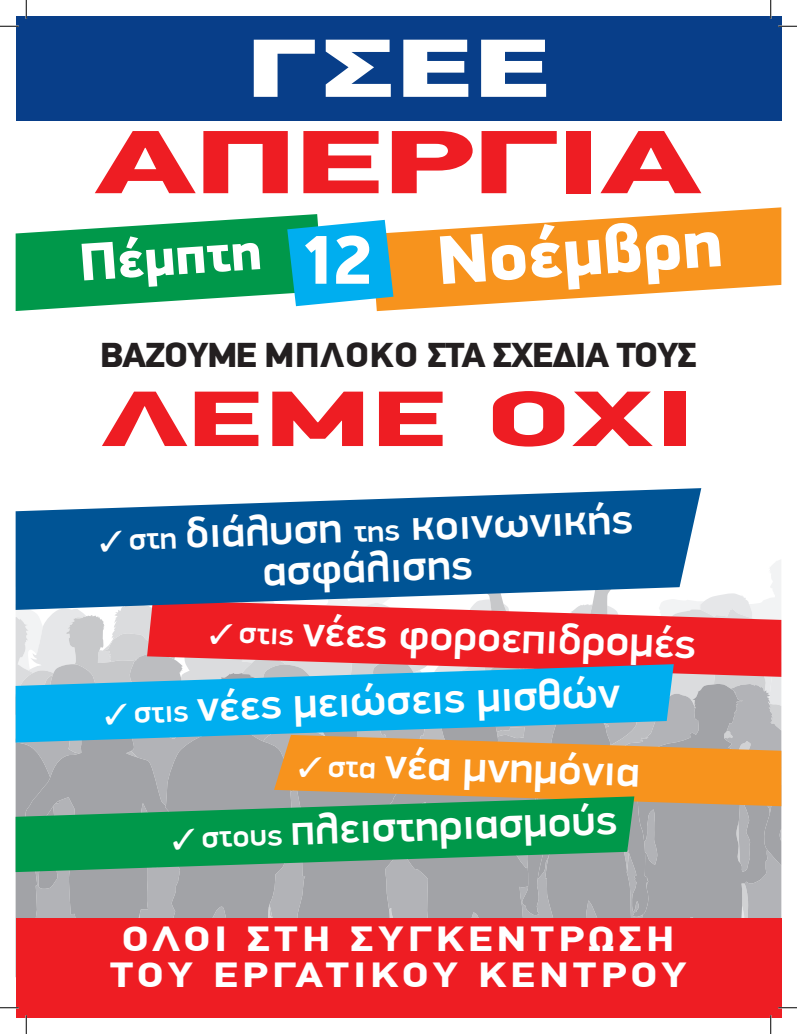
<style>
.page{position:relative;width:797px;height:1034px;background:#fff}
.page>*{position:absolute;margin:0;border:0;box-sizing:border-box;transform-origin:0 0}
.t1{font:900 90.25px "PF Din Display Pro";letter-spacing:-.02em;color:#ee1d23;scale:1.73 1}
.t2{font:900 79.88px "Arial";color:#fff;scale:1.35 1}
.t3{font:900 79px "PF Din Display Pro";color:#ee1d23;scale:1.67 1}
.t4{font:900 69.25px "PF Din Display Pro";color:#fff;scale:1.08 1}
.t5{font:900 53.25px "PF Din Display Pro";color:#fff;scale:1.08 1}
.t6{font:500 43.5px/40.2px "PF Din Display Pro";color:#fff;text-align:center;scale:1.08 1}
.t7{font:900 35.12px "PF Din Display Pro";letter-spacing:-.04em;color:#231f20;scale:1.06 1}
.t8{font:700 34.88px/35.9px "PF Din Text Pro";letter-spacing:.1em;color:#fff;text-align:center;scale:1.21 1}
.s1{font-size:31.25px}
</style>
<div class="page">
<svg style="left:292px;top:872px;width:93px;height:46px;fill:#a2a3a7"></svg>
<svg style="left:195px;top:743px;width:97px;height:175px;fill:#a2a3a7"></svg>
<svg style="left:16px;top:610px;width:179px;height:308px"></svg>
<svg style="left:24px;top:743px;width:152px;height:175px;fill:#a2a3a7"></svg>
<svg style="left:385px;top:872px;width:135px;height:46px;fill:#a2a3a7"></svg>
<svg style="left:648px;top:560px;width:133px;height:358px"></svg>
<svg style="left:520px;top:806px;width:128px;height:112px;fill:#a2a3a7"></svg>
<div style="left:16px;top:918px;width:765px;height:99px;background:#ee1d23"></div>
<svg style="left:147px;top:600px;width:634px;height:77px;fill:#ee1d23"></svg>
<svg style="left:274px;top:735px;width:507px;height:71px;fill:#f7931d"></svg>
<svg style="left:16px;top:664px;width:657px;height:79px;fill:#00aeef"></svg>
<svg style="left:16px;top:796px;width:618px;height:76px;fill:#00984a"></svg>
<svg style="left:16px;top:488px;width:685px;height:122px;fill:#005495"></svg>
<div style="left:16px;top:16px;width:765px;height:105px;background:#083e89"></div>
<svg style="left:393px;top:207px;width:388px;height:103px;fill:#f7931d"></svg>
<svg style="left:16px;top:214px;width:377px;height:97px"></svg>
<svg style="left:0;top:25px;width:19px;height:2px"></svg>
<svg style="left:778px;top:25px;width:19px;height:2px"></svg>
<svg style="left:0;top:1007px;width:19px;height:2px"></svg>
<svg style="left:778px;top:1007px;width:19px;height:2px"></svg>
<svg style="left:25px;top:0;width:2px;height:19px"></svg>
<svg style="left:25px;top:1015px;width:2px;height:19px"></svg>
<svg style="left:770px;top:0;width:1px;height:19px"></svg>
<svg style="left:770px;top:1015px;width:1px;height:19px"></svg>
<h2 class="t2" style="left:246px;top:10px;width:227px">ΓΣΕΕ</h2>
<h1 class="t1" style="left:94px;top:107px;width:353px">ΑΠΕΡΓΙΑ</h1>
<p class="t5" style="left:77px;top:230px;width:170px;rotate:-4deg">Πέμπτη</p>
<h3 class="t4" style="left:298px;top:218px;width:71px">12</h3>
<h3 class="t4" style="left:434px;top:219px;width:266px;rotate:-4deg">Νοέμβρη</h3>
<p class="t7" style="left:100px;top:334px;width:564px">ΒΑΖΟΥΜΕ ΜΠΛΟΚΟ ΣΤΑ ΣΧΕ∆ΙΑ ΤΟΥΣ</p>
<h3 class="t3" style="left:101px;top:371px;width:357px">ΛΕΜΕ ΟΧΙ</h3>
<p class="t6" style="left:98px;top:517px;width:496px;rotate:-2deg">✓ <span class="s1">στη</span> διάλυση <span class="s1">της</span> κοινωνικής ασφάλισης</p>
<p class="t6" style="left:210px;top:608px;width:452px;rotate:2deg">✓ <span class="s1">στις</span> νέες φοροεπιδροµές</p>
<p class="t6" style="left:103px;top:691px;width:480px;rotate:-2deg">✓ <span class="s1">στις</span> νέες µειώσεις µισθών</p>
<p class="t6" style="left:299px;top:741px;width:318px;rotate:2deg">✓ <span class="s1">στα</span> νέα µνηµόνια</p>
<p class="t6" style="left:171px;top:815px;width:414px;rotate:-2deg">✓ <span class="s1">στους</span> πλειστηριασµούς</p>
<p class="t8" style="left:110px;top:922px;width:478px">ΟΛΟΙ ΣΤΗ ΣΥΓΚΕΝΤΡΩΣΗ<br>ΤΟΥ ΕΡΓΑΤΙΚΟΥ ΚΕΝΤΡΟΥ</p>
</div>
